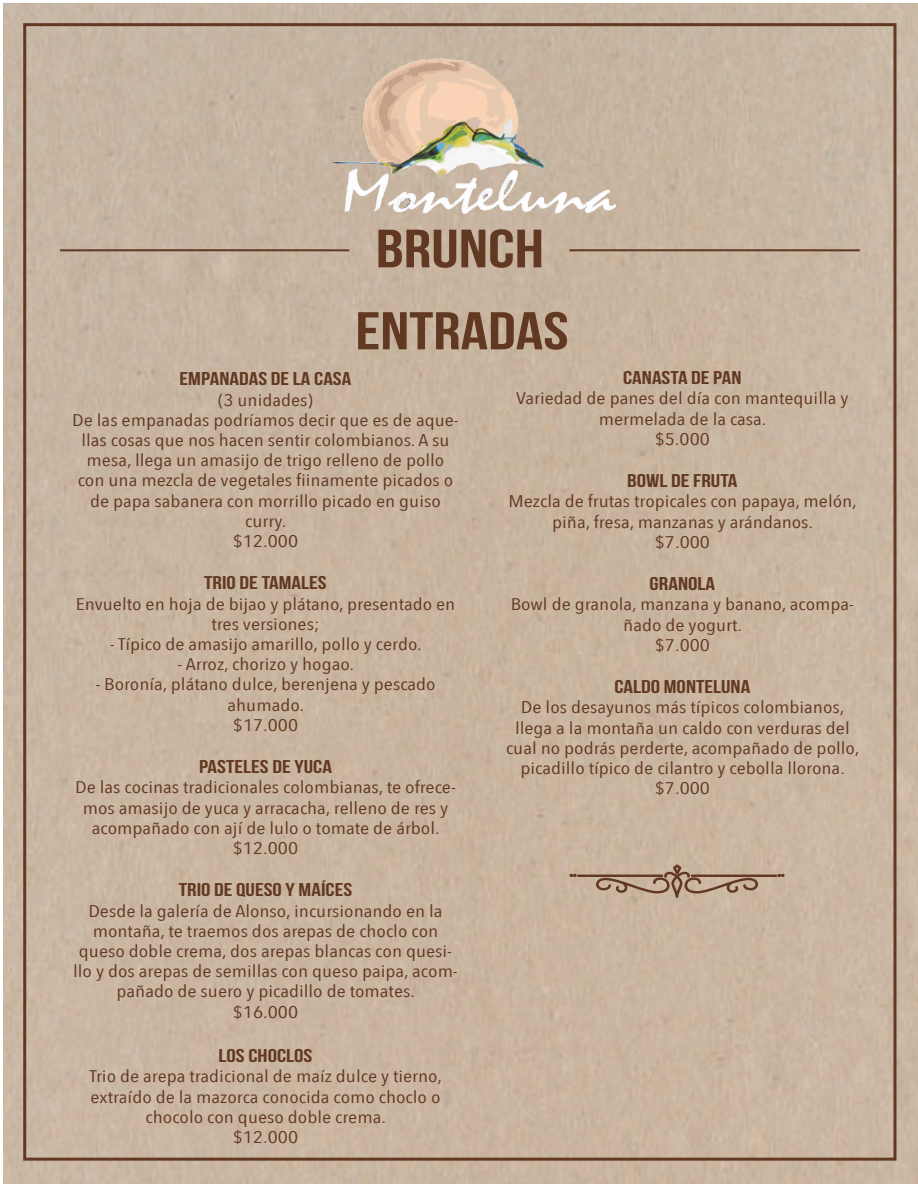
<style>
.page{position:relative;width:918px;height:1188px;background:#fff}
.page>*{position:absolute;margin:0;border:0;box-sizing:border-box;transform-origin:0 0}
.t1{font:53.85px "Bebas Neue";color:#613821;scale:1.28 1}
.t2{font:52.95px "Bebas Neue";color:#613821;scale:1.28 1}
.t3{font:18.45px "Bebas Neue";color:#613821;scale:1.28 1}
.t4{font:16.8px/20.2px "Avenir Next Condensed";color:#613821;text-align:center;scale:1.28 1}
</style>
<div class="page">
<div style="left:4px;top:3px;width:914px;height:1180px;background:#c9b5a1"></div>
<svg style="left:568px;top:249px;width:293px;height:3px"></svg>
<svg style="left:59px;top:249px;width:291px;height:3px"></svg>
<div style="left:577px;top:875px;width:86px;height:2px;border:2px solid #613821"></div>
<svg style="left:569px;top:874px;width:8px;height:3px"></svg>
<div style="left:691px;top:875px;width:86px;height:2px;border:2px solid #613821"></div>
<svg style="left:777px;top:874px;width:8px;height:3px"></svg>
<svg style="left:595px;top:863px;width:164px;height:63px;background:#bda690"></svg>
<img style="left:288px;top:17px;width:379px;height:199px">
<h1 class="t1" style="left:376px;top:219px;width:133px">BRUNCH</h1>
<h2 class="t2" style="left:355px;top:302px;width:168px">ENTRADAS</h2>
<p class="t3" style="left:180px;top:369px;width:136px">EMPANADAS DE LA CASa</p>
<p class="t4" style="left:72px;top:389px;width:303px">(3 unidades)<br>De las empanadas podríamos decir que es de aque&shy;llas cosas que nos hacen sentir colombianos. A su mesa, llega un amasijo de trigo relleno de pollo con una mezcla de vegetales fiinamente picados o de papa sabanera con morrillo picado en guiso curry.<br>$12.000</p>
<p class="t3" style="left:204px;top:573px;width:97px">TRIO DE TAMALES</p>
<p class="t4" style="left:76px;top:593px;width:298px">Envuelto en hoja de bijao y plátano, presentado en tres versiones;</p>
<p class="t4" style="left:110px;top:633px;width:245px">- Típico de amasijo amarillo, pollo y cerdo.</p>
<p class="t4" style="left:177px;top:653px;width:140px">- Arroz, chorizo y hogao.</p>
<p class="t4" style="left:95px;top:674px;width:267px">- Boronía, plátano dulce, berenjena y pescado ahumado.<br>$17.000</p>
<p class="t3" style="left:199px;top:757px;width:105px">PASTELES DE YUCA</p>
<p class="t4" style="left:75px;top:777px;width:299px">De las cocinas tradicionales colombianas, te ofrece&shy;mos amasijo de yuca y arracacha, relleno de res y acompañado con ají de lulo o tomate de árbol. $12.000</p>
<p class="t3" style="left:179px;top:880px;width:137px">TRIO DE QUESO Y MAÍCES</p>
<p class="t4" style="left:73px;top:900px;width:302px">Desde la galería de Alonso, incursionando en la montaña, te traemos dos arepas de choclo con queso doble crema, dos arepas blancas con quesi&shy;llo y dos arepas de semillas con queso paipa, acom&shy;pañado de suero y picadillo de tomates.<br>$16.000</p>
<p class="t3" style="left:219px;top:1046px;width:75px">LOS CHOCLOS</p>
<p class="t4" style="left:90px;top:1066px;width:277px">Trio de arepa tradicional de maíz dulce y tierno, extraído de la mazorca conocida como choclo o chocolo con queso doble crema.<br>$12.000</p>
<p class="t3" style="left:623px;top:368px;width:94px">CANASTA DE PAN</p>
<p class="t4" style="left:516px;top:388px;width:261px">Variedad de panes del día con mantequilla y mermelada de la casa.<br>$5.000</p>
<p class="t3" style="left:627px;top:471px;width:88px">BOWL DE FRUTA</p>
<p class="t4" style="left:509px;top:491px;width:274px">Mezcla de frutas tropicales con papaya, melón, piña, fresa, manzanas y arándanos.<br>$7.000</p>
<p class="t3" style="left:650px;top:574px;width:53px">GRANOLA</p>
<p class="t4" style="left:511px;top:594px;width:270px">Bowl de granola, manzana y banano, acompa&shy;ñado de yogurt.<br>$7.000</p>
<p class="t3" style="left:614px;top:677px;width:108px">CALDO MONTELUNA</p>
<p class="t4" style="left:506px;top:697px;width:278px">De los desayunos más típicos colombianos, llega a la montaña un caldo con verduras del cual no podrás perderte, acompañado de pollo, picadillo típico de cilantro y cebolla llorona. $7.000</p>
</div>
